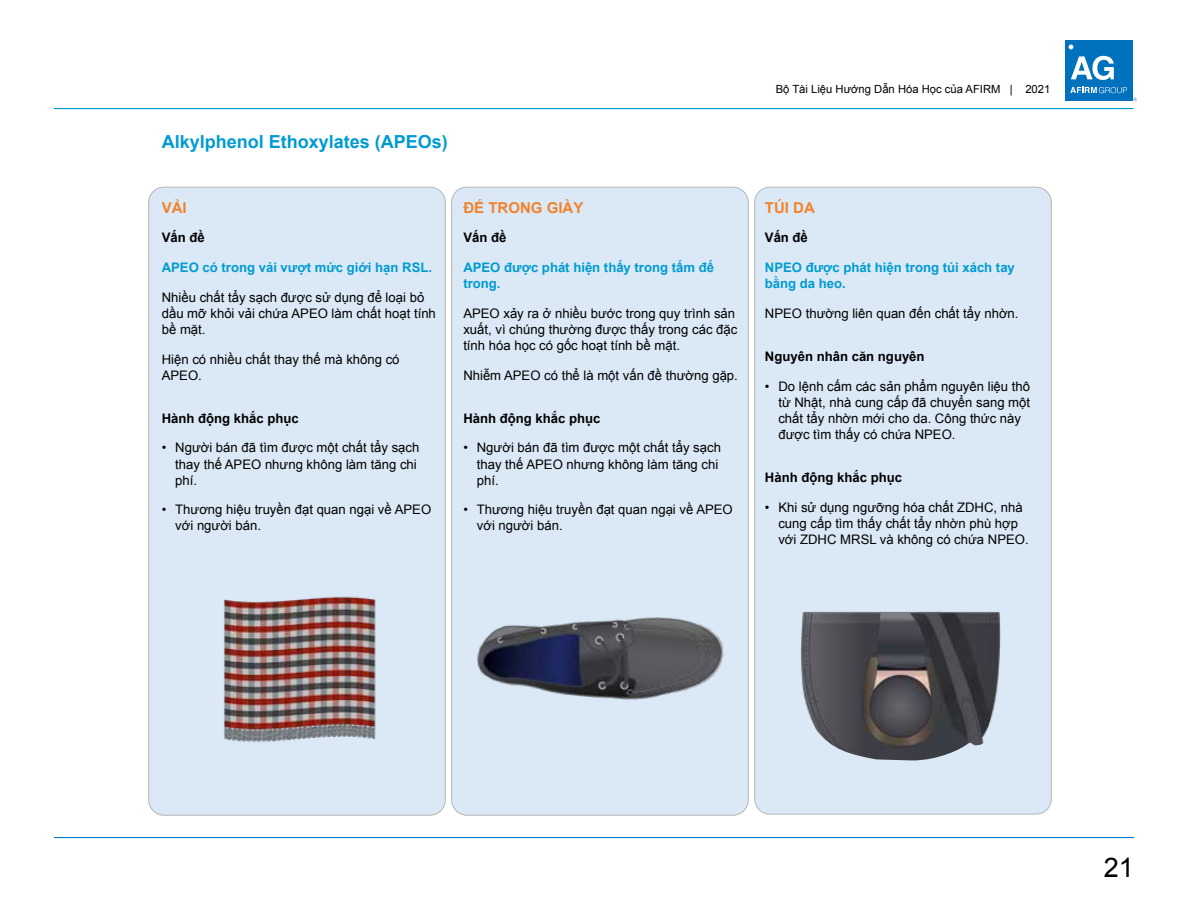
<style>
.page{position:relative;width:1188px;height:918px;background:#fff}
.page>*{position:absolute;margin:0;border:0;box-sizing:border-box;transform-origin:0 0}
.t1{font:27px "Arial";color:#000}
.t2{font:700 18px "Arial";color:#009bd2}
.t3{font:700 15px "Arial";color:#f2822b}
.t4{font:13.2px/16.2px "Arial";color:#000}
.t5{font:700 13.2px/16.2px "Arial";color:#009bd2}
.t6{font:700 13.2px "Arial";color:#000}
.t7{font:11.25px "Arial";color:#000}
</style>
<div class="page">
<div style="left:1065px;top:40px;width:67px;height:61px;background:#0071bd"></div>
<svg style="left:1069px;top:45px;width:4px;height:4px"></svg>
<svg style="left:1071px;top:56px;width:43px;height:24px"></svg>
<svg style="left:1070px;top:87px;width:57px;height:6px"></svg>
<hr style="left:54px;top:837px;width:1080px;height:1px;background:#007dc5">
<hr style="left:54px;top:108px;width:1079px;height:1px;background:#009bd2">
<div style="left:755px;top:187px;width:296px;height:627px;background:#dbe9f6;border-radius:15px"></div>
<div style="left:149px;top:187px;width:296px;height:628px;background:#dbe9f6;border-radius:15px"></div>
<div style="left:452px;top:187px;width:296px;height:628px;background:#dbe9f6;border-radius:15px"></div>
<img style="left:224px;top:596px;width:152px;height:147px">
<img style="left:801px;top:611px;width:200px;height:149px">
<img style="left:451px;top:503px;width:298px;height:303px">
<h2 class="t2" style="left:162px;top:130px;width:288px">Alkylphenol Ethoxylates (APEOs)</h2>
<p class="t3" style="left:162px;top:198px;width:27px">VẢI</p>
<p class="t6" style="left:162px;top:229px;width:45px">Vấn đề</p>
<p class="t5" style="left:162px;top:260px;width:272px">APEO có trong vải vượt mức giới hạn RSL.</p>
<p class="t4" style="left:162px;top:289px;width:276px">Nhiều chất tẩy sạch được sử dụng để loại bỏ dầu mỡ khỏi vải chứa APEO làm chất hoạt tính bề mặt.</p>
<p class="t4" style="left:162px;top:351px;width:239px">Hiện có nhiều chất thay thế mà không có<br>APEO.</p>
<p class="t6" style="left:162px;top:409px;width:139px">Hành động khắc phục</p>
<p class="t4" style="left:175px;top:440px;width:246px;text-indent:-14px">• Người bán đã tìm được một chất tẩy sạch thay thế APEO nhưng không làm tăng chi phí.</p>
<p class="t4" style="left:175px;top:502px;width:257px;text-indent:-14px">• Thương hiệu truyền đạt quan ngại về APEO với người bán.</p>
<p class="t3" style="left:463px;top:198px;width:122px">ĐẾ TRONG GIÀY</p>
<p class="t6" style="left:463px;top:229px;width:45px">Vấn đề</p>
<p class="t5" style="left:463px;top:260px;width:252px">APEO được phát hiện thấy trong tấm đế trong.</p>
<p class="t4" style="left:463px;top:305px;width:276px">APEO xảy ra ở nhiều bước trong quy trình sản xuất, vì chúng thường được thấy trong các đặc tính hóa học có gốc hoạt tính bề mặt.</p>
<p class="t4" style="left:463px;top:367px;width:276px">Nhiễm APEO có thể là một vấn đề thường gặp.</p>
<p class="t6" style="left:463px;top:409px;width:139px">Hành động khắc phục</p>
<p class="t4" style="left:477px;top:440px;width:246px;text-indent:-14px">• Người bán đã tìm được một chất tẩy sạch thay thế APEO nhưng không làm tăng chi phí.</p>
<p class="t4" style="left:477px;top:502px;width:257px;text-indent:-14px">• Thương hiệu truyền đạt quan ngại về APEO với người bán.</p>
<p class="t7" style="left:776px;top:82px;width:276px">Bộ Tài Liệu Hướng Dẫn Hóa Học của AFIRM | 2021</p>
<p class="t3" style="left:765px;top:198px;width:51px">TÚI DA</p>
<p class="t6" style="left:765px;top:229px;width:45px">Vấn đề</p>
<p class="t5" style="left:765px;top:260px;width:252px">NPEO được phát hiện trong túi xách tay bằng da heo.</p>
<p class="t4" style="left:765px;top:305px;width:255px">NPEO thường liên quan đến chất tẩy nhờn.</p>
<p class="t6" style="left:765px;top:348px;width:161px">Nguyên nhân căn nguyên</p>
<p class="t4" style="left:778px;top:378px;width:253px;text-indent:-14px">• Do lệnh cấm các sản phẩm nguyên liệu thô từ Nhật, nhà cung cấp đã chuyển sang một chất tẩy nhờn mới cho da. Công thức này được tìm thấy có chứa NPEO.</p>
<p class="t6" style="left:765px;top:469px;width:139px">Hành động khắc phục</p>
<p class="t4" style="left:778px;top:499px;width:252px;text-indent:-14px">• Khi sử dụng ngưỡng hóa chất ZDHC, nhà cung cấp tìm thấy chất tẩy nhờn phù hợp với ZDHC MRSL và không có chứa NPEO.</p>
<h1 class="t1" style="left:1104px;top:850px;width:32px">21</h1>
</div>
